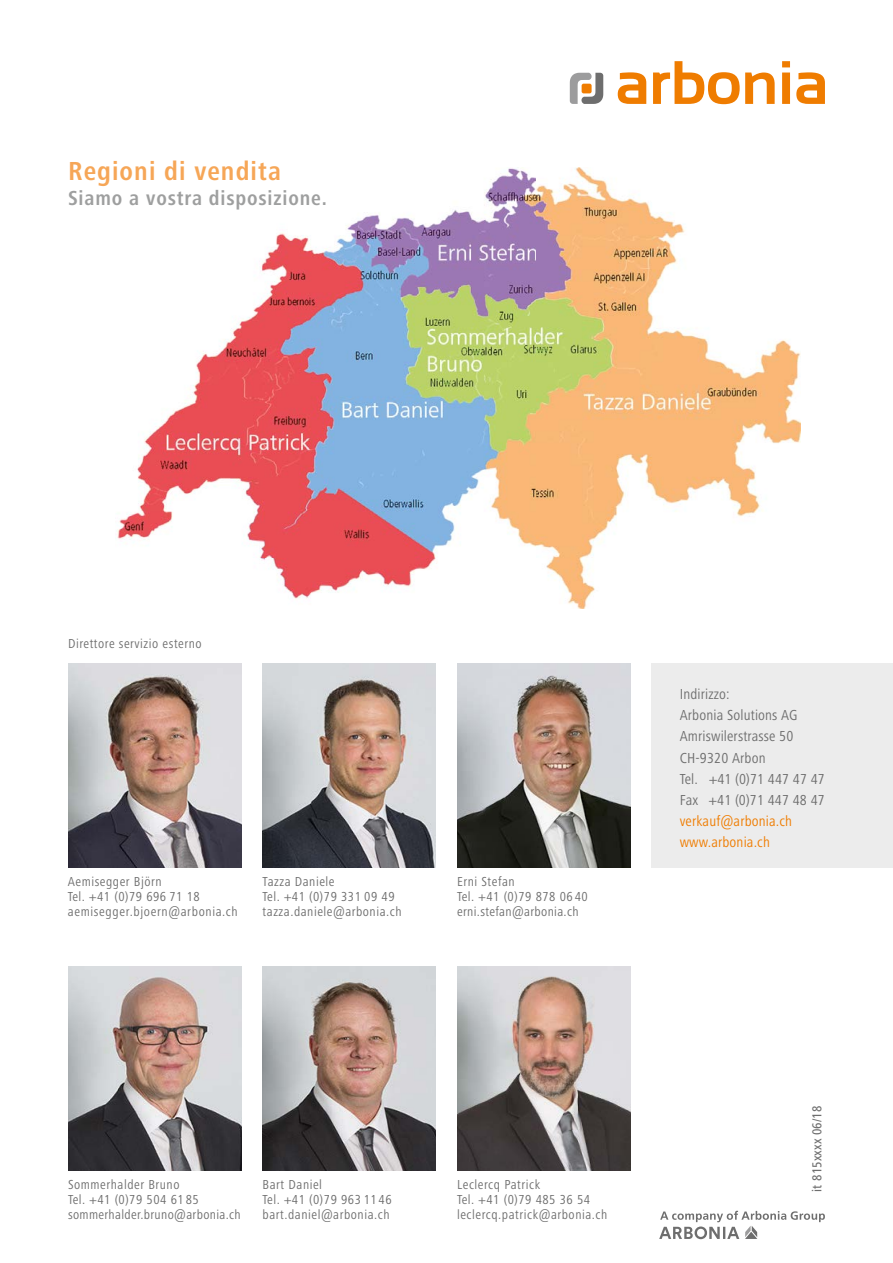
<style>
.page{position:relative;width:893px;height:1263px;background:#fff}
.page>*{position:absolute;margin:0;border:0;box-sizing:border-box;transform-origin:0 0}
.t1{font:700 condensed 27px "Frutiger Next LTW1 G";letter-spacing:.04em;color:#f6a657}
.t2{font:700 condensed 21px "Frutiger Next LTW1 G";letter-spacing:.04em;color:#9e9f9f}
.t3{font:condensed 15px/21px "Frutiger Next LTW1 G";letter-spacing:.01em;color:#6e6e6e}
.t4{font:condensed 15px/21px "Frutiger Next LTW1 G";letter-spacing:.01em;color:#ef7c00}
.t5{font:condensed 13.5px/15px "Frutiger Next LTW1 G";letter-spacing:.04em;color:#6e6e6e}
.t6{font:500 condensed 13.5px "Frutiger Next LTW1 G";letter-spacing:.01em;color:#6e6e6e}
</style>
<div class="page">
<img style="left:117px;top:167px;width:683px;height:441px">
<img style="left:263px;top:966px;width:173px;height:204px">
<img style="left:457px;top:966px;width:173px;height:204px">
<img style="left:68px;top:663px;width:173px;height:204px">
<img style="left:263px;top:663px;width:173px;height:204px">
<img style="left:68px;top:966px;width:173px;height:204px">
<svg style="left:659px;top:1211px;width:166px;height:28px"></svg>
<div style="left:652px;top:663px;width:241px;height:204px;background:#ececec"></div>
<svg style="left:796px;top:72px;width:29px;height:32px"></svg>
<svg style="left:618px;top:72px;width:28px;height:32px"></svg>
<svg style="left:653px;top:61px;width:122px;height:43px"></svg>
<svg style="left:782px;top:61px;width:8px;height:43px"></svg>
<svg style="left:570px;top:73px;width:33px;height:31px"></svg>
<div style="left:582px;top:84px;width:10px;height:9px;background:#ef7c00;border-radius:2px"></div>
<img style="left:457px;top:663px;width:173px;height:204px">
<h1 class="t1" style="left:68px;top:155px;width:214px">Regioni di vendita</h1>
<h2 class="t2" style="left:68px;top:186px;width:260px">Siamo a vostra disposizione.</h2>
<p class="t5" style="left:68px;top:636px;width:135px">Direttore servizio esterno</p>
<p class="t5" style="left:68px;top:873px;width:171px">Aemisegger Björn<br>Tel. +41 (0)79 696 71 18 aemisegger.bjoern@arbonia.ch</p>
<p class="t5" style="left:263px;top:873px;width:141px">Tazza Daniele<br>Tel. +41 (0)79 331 09 49 tazza.daniele@arbonia.ch</p>
<p class="t5" style="left:457px;top:873px;width:132px">Erni Stefan<br>Tel. +41 (0)79 878 06 40 erni.stefan@arbonia.ch</p>
<p class="t3" style="left:680px;top:684px;width:147px">Indirizzo:<br>Arbonia Solutions AG<br>Amriswilerstrasse 50<br>CH-9320 Arbon<br>Tel. +41 (0)71 447 47 47<br>Fax +41 (0)71 447 48 47</p>
<p class="t4" style="left:680px;top:810px;width:114px">verkauf@arbonia.ch www.arbonia.ch</p>
<p class="t5" style="left:68px;top:1176px;width:174px">Sommerhalder Bruno<br>Tel. +41 (0)79 504 61 85 sommerhalder.bruno@arbonia.ch</p>
<p class="t5" style="left:263px;top:1176px;width:131px">Bart Daniel<br>Tel. +41 (0)79 963 11 46 bart.daniel@arbonia.ch</p>
<p class="t5" style="left:457px;top:1176px;width:152px">Leclercq Patrick<br>Tel. +41 (0)79 485 36 54 leclercq.patrick@arbonia.ch</p>
<p class="t6" style="left:809px;top:1191px;width:88px;rotate:-90deg">it 815xxxx 06/18</p>
</div>
